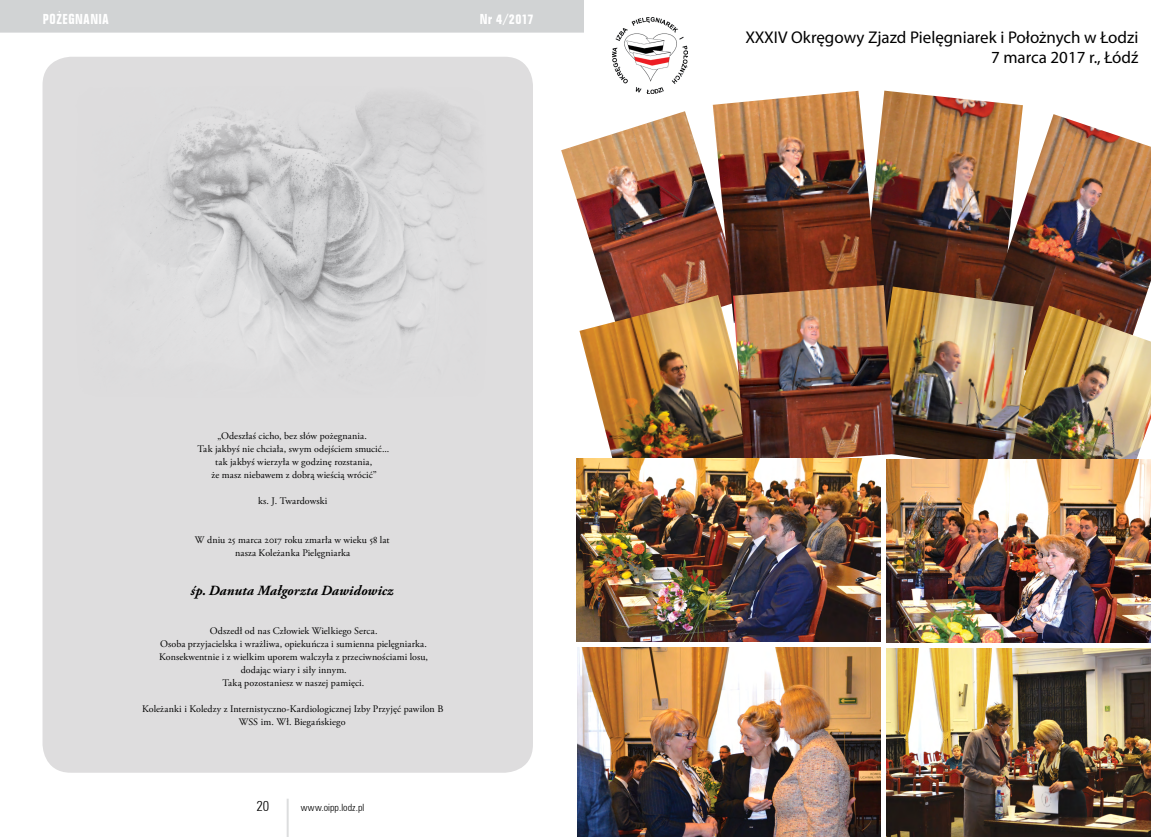
<style>
.page{position:relative;width:1151px;height:837px;background:#fff}
.page>*{position:absolute;margin:0;border:0;box-sizing:border-box;transform-origin:0 0}
.t1{font:17px/20.4px "Myriad Pro";color:#000;text-align:right}
.t2{font:italic 700 14px "Adobe Garamond Pro";letter-spacing:.01em;color:#000}
.t3{font:700 condensed 14px "Folio BT";letter-spacing:.025em;color:#fff}
.t4{font:300 condensed 14px "Zurich BT";color:#000}
.t5{font:10px/13px "Adobe Garamond Pro";letter-spacing:.01em;color:#000;text-align:center}
.t6{font:300 condensed 10px "Zurich BT";letter-spacing:.01em;color:#000}
</style>
<div class="page">
<hr style="left:287px;top:798px;width:2px;height:38px;background:#dcddde">
<div style="left:0;top:0;width:584px;height:33px;background:#d1d3d4"></div>
<div style="left:43px;top:57px;width:490px;height:715px;background:#deddde;border-radius:28px"></div>
<img style="left:123px;top:97px;width:357px;height:270px">
<img style="left:612px;top:17px;width:76px;height:76px">
<img style="left:886px;top:648px;width:265px;height:188px">
<img style="left:577px;top:647px;width:304px;height:189px">
<img style="left:561px;top:111px;width:152px;height:184px">
<img style="left:882px;top:91px;width:141px;height:195px">
<img style="left:713px;top:91px;width:169px;height:204px">
<img style="left:974px;top:114px;width:177px;height:191px">
<img style="left:1033px;top:305px;width:118px;height:154px">
<img style="left:579px;top:295px;width:154px;height:163px">
<img style="left:895px;top:286px;width:138px;height:173px">
<img style="left:733px;top:285px;width:162px;height:173px">
<img style="left:886px;top:459px;width:265px;height:183px">
<img style="left:577px;top:458px;width:303px;height:183px">
<h2 class="t3" style="left:43px;top:10px;width:67px">POZEGNANIA</h2>
<h2 class="t3" style="left:480px;top:10px;width:55px">Nr 4/2017</h2>
<p class="t5" style="left:197px;top:429px;width:193px">„Odeszłaś cicho, bez słów pożegnania.<br>Tak jakbyś nie chciała, swym odejściem smucić... tak jakbyś wierzyła w godzinę rozstania,<br>że masz niebawem z dobrą wieścią wrócić”</p>
<p class="t5" style="left:258px;top:494px;width:71px">ks. J. Twardowski</p>
<p class="t5" style="left:195px;top:533px;width:196px">W dniu 25 marca 2017 roku zmarła w wieku 58 lat nasza Koleżanka Pielęgniarka</p>
<h2 class="t2" style="left:191px;top:582px;width:204px">śp. Danuta Małgorzta Dawidowicz</h2>
<p class="t5" style="left:159px;top:624px;width:271px">Odszedł od nas Człowiek Wielkiego Serca.<br>Osoba przyjacielska i wrażliwa, opiekuńcza i sumienna pielęgniarka.<br>Konsekwentnie i z wielkim uporem walczyła z przeciwnościami losu, dodając wiary i siły innym.<br>Taką pozostaniesz w naszej pamięci.</p>
<p class="t5" style="left:142px;top:702px;width:303px">Koleżanki i Koledzy z Internistyczno-Kardiologicznej Izby Przyjęć pawilon B<br>WSS im. Wł. Biegańskiego</p>
<h2 class="t4" style="left:256px;top:797px;width:14px">20</h2>
<p class="t6" style="left:301px;top:801px;width:65px">www.oipp.lodz.pl</p>
<h1 class="t1" style="left:745px;top:26px;width:395px">XXXIV Okręgowy Zjazd Pielęgniarek i Położnych w Łodzi<br>7 marca 2017 r., Łódź</h1>
</div>
